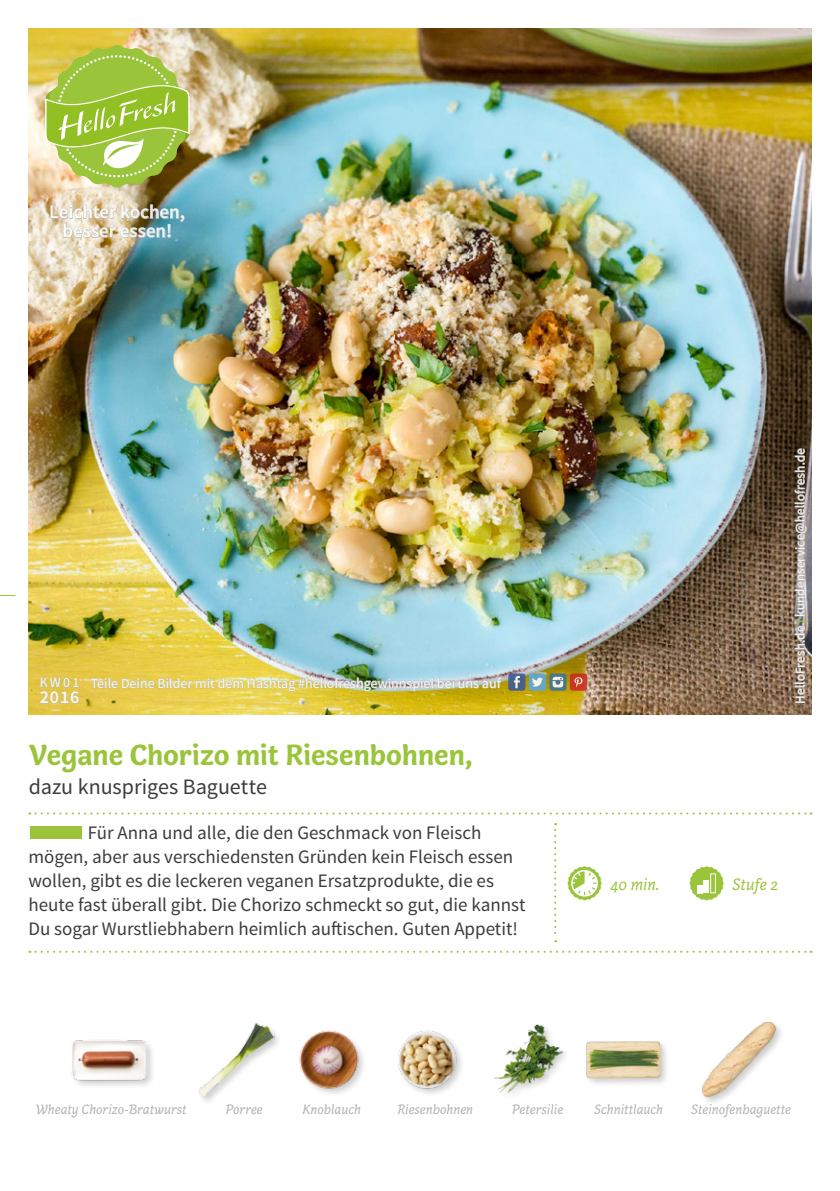
<style>
.page{position:relative;width:840px;height:1191px;background:#fff}
.page>*{position:absolute;margin:0;border:0;box-sizing:border-box;transform-origin:0 0}
.FRONT_Recipe_Title{font:700 30px "Capucine Basic";letter-spacing:-.005em;color:#9ac43a}
.FRONT_Recipe_Subtitl{font:22px "Source Sans Pro";color:#3c3c3b}
.FRONT___BACK_Running{font:19px/24px "Source Sans Pro";color:#3c3c3b}
.t1{font:600 19px/19px "Source Sans Pro";color:#fff;text-align:center}
.t2{font:600 18px "Source Sans Pro";color:#fff}
.t3{font:italic 17px "Capucine Basic";color:#9ac43a}
.FRONT_ingredients{font:italic 14px "Capucine Basic";color:#b3b2b2}
.t4{font:14px "Source Sans Pro";color:#fff}
.t5{font:13px "Source Sans Pro";letter-spacing:.02em;color:#fff}
.s1{font-weight:700;color:#9ac43a}
</style>
<div class="page">
<img style="left:28px;top:28px;width:783px;height:686px">
<svg style="left:29px;top:812px;width:782px;height:2px"></svg>
<svg style="left:554px;top:823px;width:2px;height:119px"></svg>
<svg style="left:29px;top:950px;width:782px;height:2px"></svg>
<svg style="left:39px;top:668px;width:41px;height:36px"></svg>
<img style="left:50px;top:204px;width:135px;height:48px">
<img style="left:90px;top:673px;width:412px;height:24px">
<svg style="left:508px;top:673px;width:17px;height:17px"></svg>
<svg style="left:513px;top:676px;width:6px;height:12px"></svg>
<svg style="left:549px;top:673px;width:17px;height:17px"></svg>
<svg style="left:552px;top:677px;width:11px;height:10px"></svg>
<svg style="left:528px;top:673px;width:17px;height:17px"></svg>
<svg style="left:531px;top:677px;width:11px;height:9px"></svg>
<svg style="left:569px;top:673px;width:17px;height:17px"></svg>
<svg style="left:574px;top:677px;width:8px;height:10px"></svg>
<svg style="left:567px;top:866px;width:34px;height:34px"></svg>
<svg style="left:689px;top:866px;width:34px;height:34px"></svg>
<div style="left:710px;top:873px;width:5px;height:20px;border:1px solid #fff"></div>
<svg style="left:0;top:595px;width:15px;height:1px"></svg>
<svg style="left:45px;top:45px;width:144px;height:143px;background:#aec559"></svg>
<svg style="left:793px;top:625px;width:12px;height:78px"></svg>
<svg style="left:793px;top:447px;width:13px;height:170px;background:#8a817a"></svg>
<div style="left:30px;top:826px;width:52px;height:12px;background:#9ac43a"></div>
<div style="left:71px;top:1038px;width:85px;height:51px;background:#000;opacity:.2"></div>
<img style="left:71px;top:1038px;width:76px;height:51px">
<img style="left:198px;top:1023px;width:76px;height:74px">
<img style="left:299px;top:1030px;width:65px;height:64px">
<img style="left:398px;top:1030px;width:64px;height:64px">
<img style="left:494px;top:1024px;width:71px;height:70px">
<div style="left:584px;top:1039px;width:85px;height:48px;background:#000;opacity:.2"></div>
<img style="left:584px;top:1039px;width:76px;height:48px">
<div style="left:700px;top:1019px;width:85px;height:88px;background:#000;opacity:.2"></div>
<img style="left:700px;top:1021px;width:77px;height:76px">
<p class="t1" style="left:50px;top:203px;width:137px">Leichter kochen, besser essen!</p>
<p class="t4" style="left:40px;top:674px;width:41px">KW01</p>
<p class="t2" style="left:40px;top:686px;width:41px">2016</p>
<p class="t4" style="left:91px;top:674px;width:411px">Teile Deine Bilder mit dem Hashtag #hellofreshgewinnspiel bei uns auf</p>
<p class="FRONT_Recipe_Title" style="left:29px;top:731px;width:445px">Vegane Chorizo mit Riesenbohnen,</p>
<p class="FRONT_Recipe_Subtitl" style="left:29px;top:772px;width:239px">dazu knuspriges Baguette</p>
<p class="FRONT___BACK_Running" style="left:28px;top:820px;width:498px;text-indent:59px">Für Anna und alle, die den Geschmack von Fleisch mögen, aber aus verschiedensten Gründen kein Fleisch essen wollen, gibt es die leckeren veganen Ersatzprodukte, die es heute fast überall gibt. Die Chorizo schmeckt so gut, die kannst Du sogar Wurstliebhabern heimlich auftischen. Guten Appetit!</p>
<p class="t5" style="left:791px;top:703px;width:257px;rotate:-90deg">HelloFresh.de <span class="s1">|</span> kundenservice@hellofresh.de</p>
<p class="t3" style="left:609px;top:871px;width:51px">40 min.</p>
<p class="t3" style="left:731px;top:871px;width:47px">Stufe 2</p>
<p class="FRONT_ingredients" style="left:36px;top:1099px;width:152px">Wheaty Chorizo-Bratwurst</p>
<p class="FRONT_ingredients" style="left:226px;top:1099px;width:38px">Porree</p>
<p class="FRONT_ingredients" style="left:302px;top:1099px;width:60px">Knoblauch</p>
<p class="FRONT_ingredients" style="left:397px;top:1099px;width:77px">Riesenbohnen</p>
<p class="FRONT_ingredients" style="left:512px;top:1099px;width:52px">Petersilie</p>
<p class="FRONT_ingredients" style="left:593px;top:1099px;width:70px">Schnittlauch</p>
<p class="FRONT_ingredients" style="left:690px;top:1099px;width:101px">Steinofenbaguette</p>
</div>
